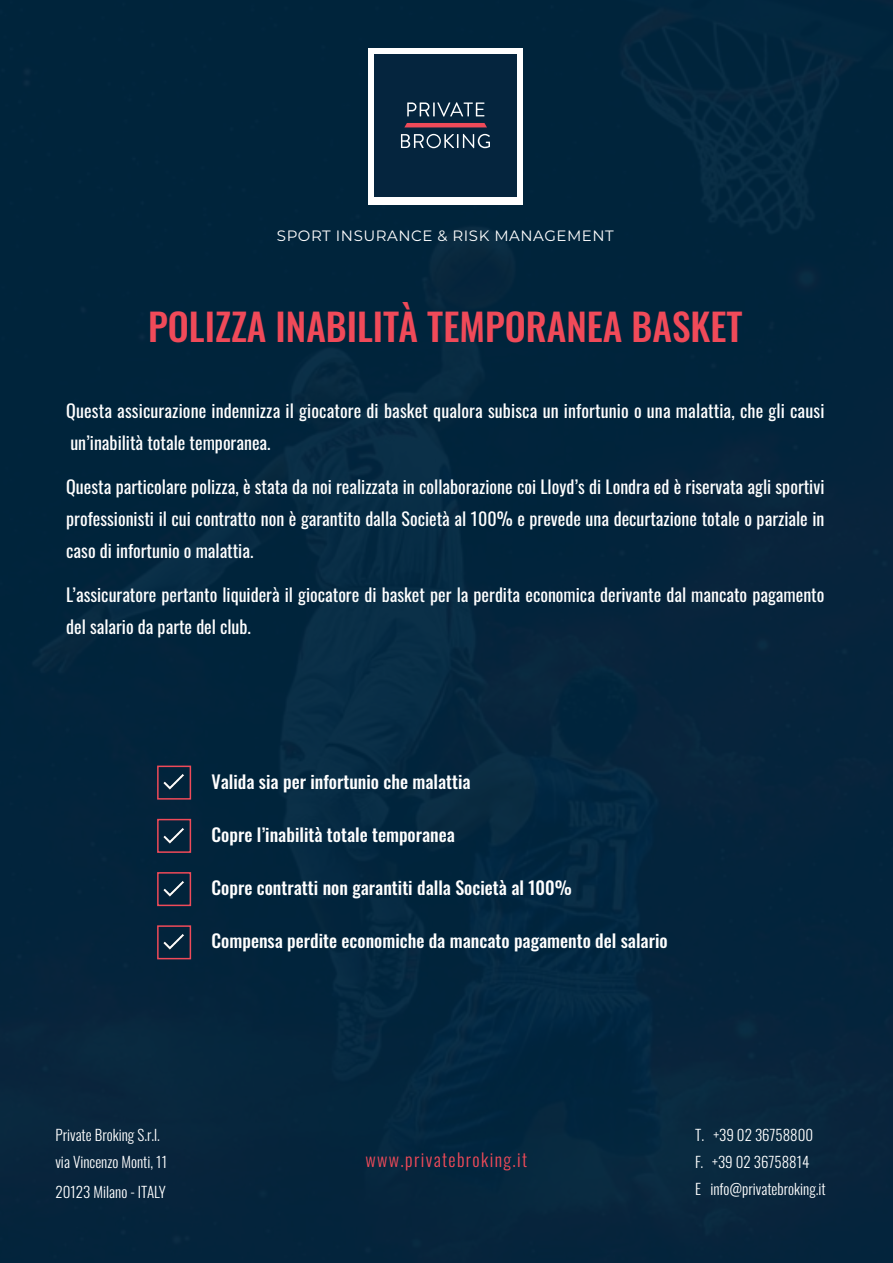
<style>
.page{position:relative;width:893px;height:1263px;background:#00263f}
.page>*{position:absolute;margin:0;border:0;box-sizing:border-box;transform-origin:0 0}
.t1{font:500 37.5px "Oswald";color:#f04a59}
.t2{font:18px/32px "Oswald";color:#fff;text-align:justify}
.t3{font:500 18px "Oswald";color:#fff}
.t4{font:300 18px "Oswald";letter-spacing:.075em;color:#f04a59}
.t5{font:300 15px "Oswald";color:#fff}
.t6{font:15px "Montserrat";letter-spacing:.035em;color:#fff}
</style>
<div class="page">
<img style="left:369px;top:49px;width:154px;height:154px">
<img style="left:375px;top:55px;width:141px;height:142px">
<img style="left:404px;top:123px;width:83px;height:4px">
<img style="left:407px;top:102px;width:77px;height:15px">
<img style="left:401px;top:134px;width:89px;height:14px">
<div style="left:157px;top:765px;width:34px;height:35px;border:2px solid #f04a59"></div>
<img style="left:163px;top:774px;width:21px;height:16px">
<div style="left:157px;top:819px;width:34px;height:34px;border:2px solid #f04a59"></div>
<img style="left:163px;top:828px;width:21px;height:16px">
<div style="left:157px;top:872px;width:34px;height:34px;border:2px solid #f04a59"></div>
<img style="left:163px;top:881px;width:21px;height:16px">
<div style="left:157px;top:925px;width:34px;height:34px;border:2px solid #f04a59"></div>
<img style="left:163px;top:934px;width:21px;height:16px">
<p class="t6" style="left:277px;top:227px;width:338px">SPORT INSURANCE &amp; RISK MANAGEMENT</p>
<p class="t1" style="left:148px;top:311px;width:596px">POLIZZA INABILITÀ TEMPORANEA BASKET</p>
<p class="t2" style="left:66px;top:396px;width:760px">Questa assicurazione indennizza il giocatore di basket qualora subisca un infortunio o una malattia, che gli causi</p>
<p class="t2" style="left:70px;top:428px;width:202px">un’inabilità totale temporanea.</p>
<p class="t2" style="left:66px;top:472px;width:760px">Questa particolare polizza, è stata da noi realizzata in collaborazione coi Lloyd’s di Londra ed è riservata agli sportivi professionisti il cui contratto non è garantito dalla Società al 100% e prevede una decurtazione totale o parziale in caso di infortunio o malattia.</p>
<p class="t2" style="left:66px;top:580px;width:760px">L’assicuratore pertanto liquiderà il giocatore di basket per la perdita economica derivante dal mancato pagamento del salario da parte del club.</p>
<p class="t3" style="left:212px;top:774px;width:261px">Valida sia per infortunio che malattia</p>
<p class="t3" style="left:212px;top:827px;width:245px">Copre l’inabilità totale temporanea</p>
<p class="t3" style="left:212px;top:880px;width:362px">Copre contratti non garantiti dalla Società al 100%</p>
<p class="t3" style="left:212px;top:933px;width:458px">Compensa perdite economiche da mancato pagamento del salario</p>
<p class="t5" style="left:55px;top:1127px;width:106px">Private Broking S.r.l.</p>
<p class="t5" style="left:55px;top:1154px;width:113px">via Vincenzo Monti, 11</p>
<p class="t5" style="left:55px;top:1184px;width:112px">20123 Milano - ITALY</p>
<p class="t4" style="left:366px;top:1150px;width:163px">www.privatebroking.it</p>
<p class="t5" style="left:695px;top:1127px;width:120px">T. +39 02 36758800</p>
<p class="t5" style="left:695px;top:1154px;width:116px">F. +39 02 36758814</p>
<p class="t5" style="left:695px;top:1180px;width:132px">E info@privatebroking.it</p>
</div>
